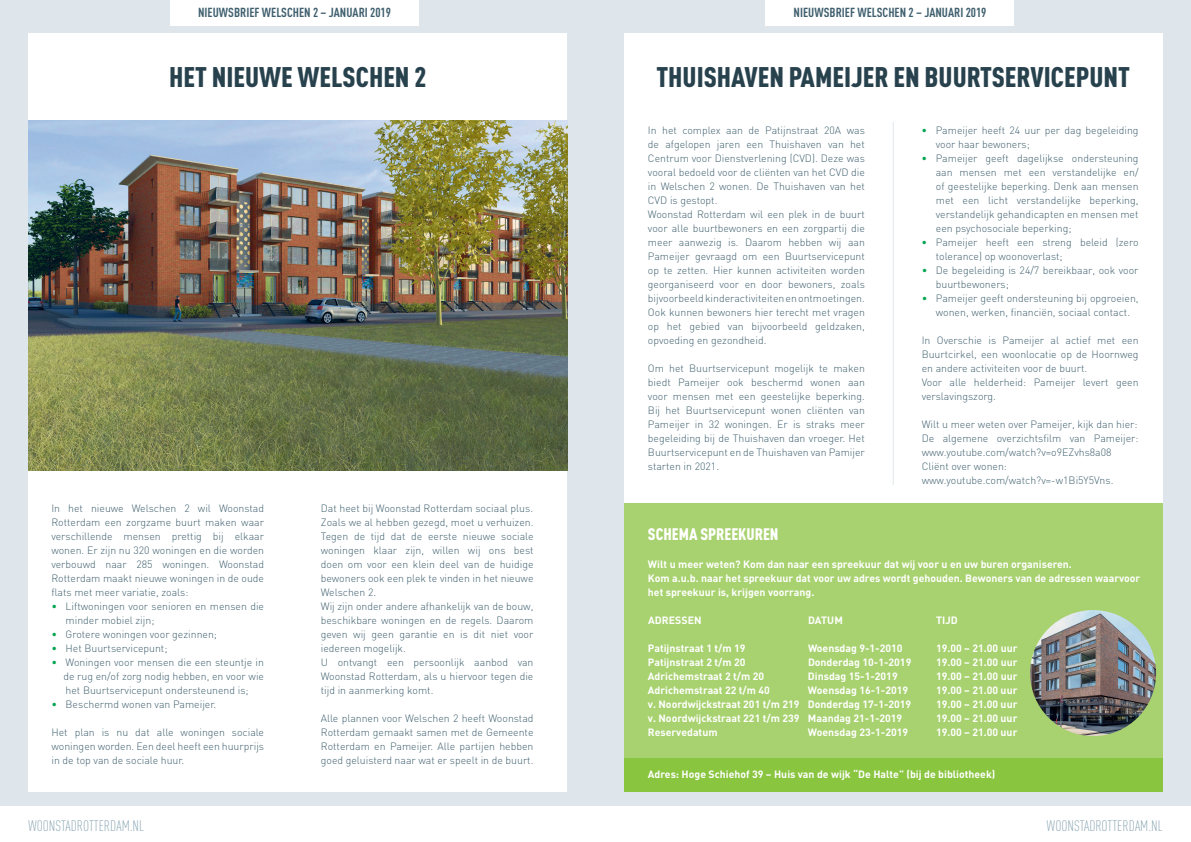
<style>
.page{position:relative;width:1191px;height:842px;background:#fff}
.page>*{position:absolute;margin:0;border:0;box-sizing:border-box;transform-origin:0 0}
.t1{font:900 28px "DIN Cond";color:#27414d}
.t2{font:900 16.5px "DIN Cond";color:#fff}
.t3{font:300 15px "DIN Cond";color:#8ba6b3}
.t4{font:700 13px "DIN Cond";color:#3f5f6e}
.t5{font:300 10.5px/14px "DIN";color:#3f5f6e}
.t6{font:700 10.5px/14px "DIN Pro";color:#fff}
.s1{color:#00a54f}
</style>
<div class="page">
<div style="left:595px;top:0;width:596px;height:806px;background:#dee6eb"></div>
<div style="left:624px;top:33px;width:538px;height:759px;background:#fff"></div>
<div style="left:624px;top:504px;width:538px;height:288px;background:#a8d26f"></div>
<div style="left:624px;top:758px;width:538px;height:34px;background:#8ac540"></div>
<div style="left:0;top:0;width:595px;height:806px;background:#dee6eb"></div>
<div style="left:28px;top:33px;width:539px;height:759px;background:#fff"></div>
<div style="left:170px;top:0;width:248px;height:25px;background:#fff"></div>
<img style="left:28px;top:120px;width:539px;height:350px">
<div style="left:765px;top:0;width:248px;height:25px;background:#fff"></div>
<img style="left:1030px;top:610px;width:126px;height:126px;border-radius:63px">
<hr style="left:892px;top:122px;width:1px;height:363px;background:#dee6eb">
<p class="t4" style="left:198px;top:4px;width:194px">NIEUWSBRIEF WELSCHEN 2 – JANUARI 2019</p>
<p class="t4" style="left:793px;top:4px;width:194px">NIEUWSBRIEF WELSCHEN 2 – JANUARI 2019</p>
<p class="t4" style="left:201px;top:4px;width:194px">NIEUWSBRIEF WELSCHEN 2 – JANUARI 2019</p>
<p class="t4" style="left:796px;top:4px;width:194px">NIEUWSBRIEF WELSCHEN 2 – JANUARI 2019</p>
<h1 class="t1" style="left:169px;top:59px;width:258px">HET NIEUWE WELSCHEN 2</h1>
<h1 class="t1" style="left:656px;top:59px;width:475px">THUISHAVEN PAMEIJER EN BUURTSERVICEPUNT</h1>
<p class="t5" style="left:648px;top:123px;width:218px">In het complex aan de Patijnstraat 20A was de afgelopen jaren een Thuishaven van het Centrum voor Dienstverlening (CVD). Deze was vooral bedoeld voor de cliënten van het CVD die in Welschen 2 wonen. De Thuishaven van het CVD is gestopt.<br>Woonstad Rotterdam wil een plek in de buurt voor alle buurtbewoners en een zorgpartij die meer aanwezig is. Daarom hebben wij aan Pameijer gevraagd om een Buurtservicepunt op te zetten. Hier kunnen activiteiten worden georganiseerd voor en door bewoners, zoals bijvoorbeeld kinderactiviteiten en ontmoetingen.<br>Ook kunnen bewoners hier terecht met vragen op het gebied van bijvoorbeeld geldzaken, opvoeding en gezondheid.</p>
<p class="t5" style="left:648px;top:361px;width:218px;text-align:justify">Om het Buurtservicepunt mogelijk te maken biedt Pameijer ook beschermd wonen aan voor mensen met een geestelijke beperking.<br>Bij het Buurtservicepunt wonen cliënten van Pameijer in 32 woningen. Er is straks meer begeleiding bij de Thuishaven dan vroeger. Het Buurtservicepunt en de Thuishaven van Pamijer starten in 2021.</p>
<p class="t5" style="left:935px;top:123px;width:204px;text-indent:-14px"><span class="s1">•</span> Pameijer heeft 24 uur per dag begeleiding voor haar bewoners;</p>
<p class="t5" style="left:935px;top:151px;width:204px;text-align:justify;text-indent:-14px"><span class="s1">•</span> Pameijer geeft dagelijkse ondersteuning aan mensen met een verstandelijke en/ of geestelijke beperking. Denk aan mensen met een licht verstandelijke beperking, verstandelijk gehandicapten en mensen met een psychosociale beperking;</p>
<p class="t5" style="left:936px;top:235px;width:204px;text-indent:-14px"><span class="s1">•</span> Pameijer heeft een streng beleid (zero tolerance) op woonoverlast;</p>
<p class="t5" style="left:936px;top:263px;width:204px;text-indent:-14px"><span class="s1">•</span> De begeleiding is 24/7 bereikbaar, ook voor buurtbewoners;</p>
<p class="t5" style="left:921px;top:291px;width:218px;text-align:center"><span class="s1">•</span> Pameijer geeft ondersteuning bij opgroeien, wonen, werken, financiën, sociaal contact.</p>
<p class="t5" style="left:921px;top:333px;width:218px">In Overschie is Pameijer al actief met een Buurtcirkel, een woonlocatie op de Hoornweg en andere activiteiten voor de buurt.<br>Voor alle helderheid: Pameijer levert geen verslavingszorg.</p>
<p class="t5" style="left:921px;top:417px;width:218px">Wilt u meer weten over Pameijer, kijk dan hier:<br>De algemene overzichtsfilm van Pameijer: www.youtube.com/watch?v=o9EZvhs8a08<br>Cliënt over wonen: www.youtube.com/watch?v=-w1Bi5Y5Vns.</p>
<p class="t5" style="left:51px;top:501px;width:214px;text-align:justify">In het nieuwe Welschen 2 wil Woonstad Rotterdam een zorgzame buurt maken waar verschillende mensen prettig bij elkaar wonen. Er zijn nu 320 woningen en die worden verbouwd naar 285 woningen. Woonstad Rotterdam maakt nieuwe woningen in de oude flats met meer variatie, zoals:</p>
<p class="t5" style="left:66px;top:599px;width:200px;text-indent:-14px"><span class="s1">•</span> Liftwoningen voor senioren en mensen die minder mobiel zijn;</p>
<p class="t5" style="left:51px;top:627px;width:167px"><span class="s1">•</span> Grotere woningen voor gezinnen;</p>
<p class="t5" style="left:51px;top:641px;width:118px"><span class="s1">•</span> Het Buurtservicepunt;</p>
<p class="t5" style="left:63px;top:655px;width:202px;text-align:justify;text-indent:-12px"><span class="s1">•</span> Woningen voor mensen die een steuntje in de rug en/of zorg nodig hebben, en voor wie het Buurtservicepunt ondersteunend is;</p>
<p class="t5" style="left:51px;top:697px;width:166px"><span class="s1">•</span> Beschermd wonen van Pameijer.</p>
<p class="t5" style="left:51px;top:725px;width:214px;text-align:justify">Het plan is nu dat alle woningen sociale woningen worden. Een deel heeft een huurprijs in de top van de sociale huur.</p>
<h3 class="t3" style="left:28px;top:817px;width:117px">WOONSTADROTTERDAM.NL</h3>
<p class="t5" style="left:321px;top:501px;width:214px">Dat heet bij Woonstad Rotterdam sociaal plus.<br>Zoals we al hebben gezegd, moet u verhuizen.<br>Tegen de tijd dat de eerste nieuwe sociale woningen klaar zijn, willen wij ons best doen om voor een klein deel van de huidige bewoners ook een plek te vinden in het nieuwe Welschen 2.<br>Wij zijn onder andere afhankelijk van de bouw, beschikbare woningen en de regels. Daarom geven wij geen garantie en is dit niet voor iedereen mogelijk.<br>U ontvangt een persoonlijk aanbod van Woonstad Rotterdam, als u hiervoor tegen die tijd in aanmerking komt.</p>
<p class="t5" style="left:321px;top:711px;width:214px;text-align:justify">Alle plannen voor Welschen 2 heeft Woonstad Rotterdam gemaakt samen met de Gemeente Rotterdam en Pameijer. Alle partijen hebben goed geluisterd naar wat er speelt in de buurt.</p>
<h2 class="t2" style="left:648px;top:524px;width:132px">SCHEMA SPREEKUREN</h2>
<p class="t6" style="left:648px;top:557px;width:494px">Wilt u meer weten? Kom dan naar een spreekuur dat wij voor u en uw buren organiseren.<br>Kom a.u.b. naar het spreekuur dat voor uw adres wordt gehouden. Bewoners van de adressen waarvoor het spreekuur is, krijgen voorrang.</p>
<p class="t6" style="left:648px;top:613px;width:55px">ADRESSEN</p>
<p class="t6" style="left:808px;top:613px;width:36px">DATUM</p>
<p class="t6" style="left:936px;top:613px;width:23px">TIJD</p>
<p class="t6" style="left:648px;top:641px;width:99px">Patijnstraat 1 t/m 19</p>
<p class="t6" style="left:808px;top:641px;width:96px">Woensdag 9-1-2010</p>
<p class="t6" style="left:936px;top:641px;width:83px">19.00 – 21.00 uur</p>
<p class="t6" style="left:648px;top:655px;width:99px">Patijnstraat 2 t/m 20</p>
<p class="t6" style="left:808px;top:655px;width:105px">Donderdag 10-1-2019</p>
<p class="t6" style="left:936px;top:655px;width:83px">19.00 – 21.00 uur</p>
<p class="t6" style="left:648px;top:669px;width:118px">Adrichemstraat 2 t/m 20</p>
<p class="t6" style="left:808px;top:669px;width:91px">Dinsdag 15-1-2019</p>
<p class="t6" style="left:936px;top:669px;width:83px">19.00 – 21.00 uur</p>
<p class="t6" style="left:648px;top:683px;width:123px">Adrichemstraat 22 t/m 40</p>
<p class="t6" style="left:808px;top:683px;width:102px">Woensdag 16-1-2019</p>
<p class="t6" style="left:936px;top:683px;width:83px">19.00 – 21.00 uur</p>
<p class="t6" style="left:648px;top:697px;width:265px">v. Noordwijckstraat 201 t/m 219 Donderdag 17-1-2019</p>
<p class="t6" style="left:936px;top:697px;width:83px">19.00 – 21.00 uur</p>
<p class="t6" style="left:648px;top:711px;width:256px">v. Noordwijckstraat 221 t/m 239 Maandag 21-1-2019</p>
<p class="t6" style="left:936px;top:711px;width:83px">19.00 – 21.00 uur</p>
<p class="t6" style="left:648px;top:725px;width:71px">Reservedatum</p>
<p class="t6" style="left:808px;top:725px;width:102px">Woensdag 23-1-2019</p>
<p class="t6" style="left:936px;top:725px;width:83px">19.00 – 21.00 uur</p>
<p class="t6" style="left:648px;top:767px;width:349px">Adres: Hoge Schiehof 39 – Huis van de wijk “De Halte” (bij de bibliotheek)</p>
<h3 class="t3" style="left:1047px;top:817px;width:117px">WOONSTADROTTERDAM.NL</h3>
</div>
